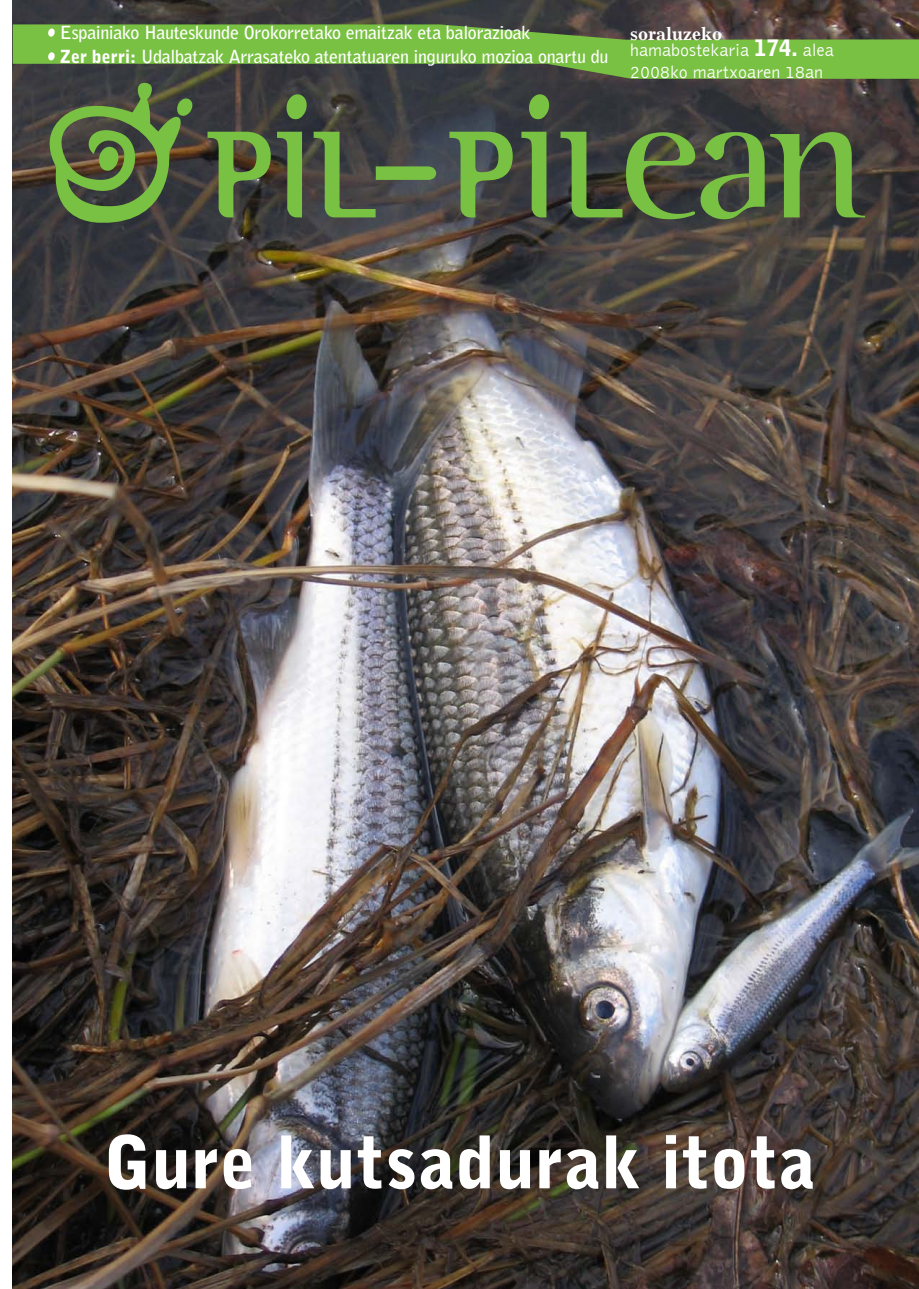
<style>
.page{position:relative;width:919px;height:1289px;background:#fff}
.page>*{position:absolute;margin:0;border:0;box-sizing:border-box;transform-origin:0 0}
.t1{font:900 72px "Bell Gothic Std";letter-spacing:.005em;color:#fff}
.t2{font:700 18px/24px "Bell Gothic Std";letter-spacing:-.015em;color:#fff}
.t3{font:300 18px/21.6px "Bell Gothic";color:#fff}
.t4{font:700 18px "Excelsior LT";color:#fff}
.s1{font-weight:900}
.s2{font-family:"Bell Gothic Std";font-weight:900;font-size:22.5px}
</style>
<div class="page">
<img style="left:13px;top:0;width:905px;height:1288px">
<svg style="left:13px;top:24px;width:905px;height:55px;background:#689941"></svg>
<svg style="left:48px;top:28px;width:7px;height:9px"></svg>
<svg style="left:48px;top:52px;width:7px;height:9px"></svg>
<svg style="left:207px;top:132px;width:64px;height:85px;background:#567039"></svg>
<svg style="left:277px;top:132px;width:25px;height:85px;background:#608b3d"></svg>
<svg style="left:313px;top:132px;width:123px;height:85px;background:#506046"></svg>
<svg style="left:449px;top:132px;width:63px;height:85px;background:#5a7946"></svg>
<svg style="left:521px;top:132px;width:25px;height:85px;background:#608a3f"></svg>
<svg style="left:560px;top:132px;width:204px;height:87px;background:#50683c"></svg>
<svg style="left:770px;top:132px;width:95px;height:85px;background:#536c3c"></svg>
<svg style="left:38px;top:82px;width:156px;height:148px;background:#53663d"></svg>
<svg style="left:285px;top:93px;width:23px;height:27px"></svg>
<svg style="left:527px;top:93px;width:23px;height:27px"></svg>
<p class="t2" style="left:60px;top:20px;width:550px">Espainiako Hauteskunde Orokorretako emaitzak eta balorazioak<br><span class="s1">Zer berri:</span> Udalbatzak Arrasateko atentatuaren inguruko mozioa onartu du</p>
<p class="t4" style="left:630px;top:23px;width:93px">soraluzeko</p>
<p class="t3" style="left:630px;top:40px;width:205px">hamabostekaria <span class="s2">174.</span> alea<br>2008ko martxoaren 18an</p>
<h1 class="t1" style="left:104px;top:1120px;width:713px">Gure kutsadurak itota</h1>
</div>
